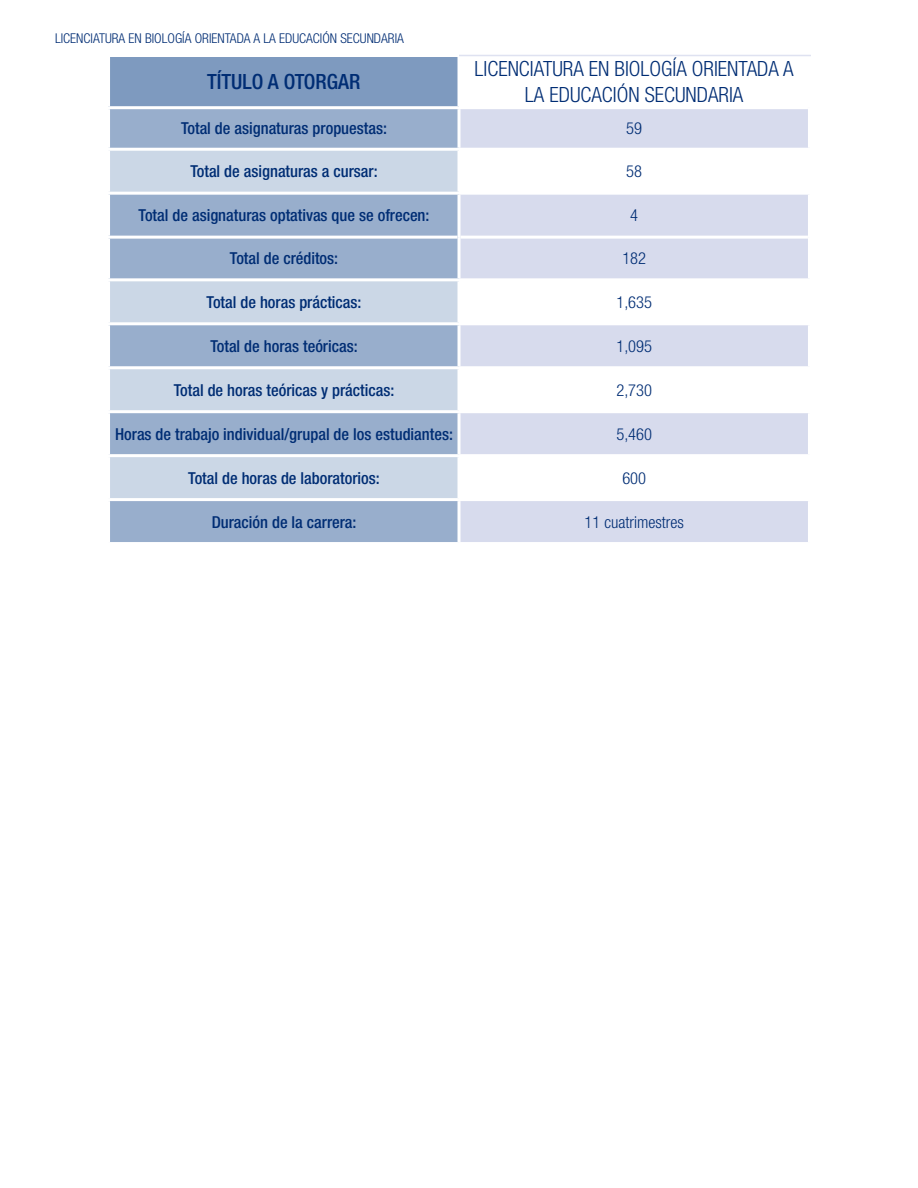
<style>
.page{position:relative;width:918px;height:1188px;background:#fff}
.page>*{position:absolute;margin:0;border:0;box-sizing:border-box;transform-origin:0 0}
.t1{font:300 condensed 21px/25.2px "Helvetica Neue LT Std";color:#002d74;text-align:center}
.t2{font:500 condensed 21px "Helvetica Neue LT Std";color:#002d74}
.t3{font:500 condensed 16.5px "Helvetica Neue LT Std";color:#002d74}
.t4{font:300 condensed 16.5px "Helvetica Neue LT Std";color:#002d74}
.t5{font:300 condensed 13.5px "Helvetica Neue LT Std";color:#002d74}
</style>
<div class="page">
<div style="left:109px;top:56px;width:350px;height:52px;background:#7e9abf"></div>
<div style="left:110px;top:109px;width:348px;height:433px;background:#98aecc"></div>
<svg style="left:460px;top:109px;width:348px;height:433px;fill:#d7dbed"></svg>
<svg style="left:110px;top:151px;width:348px;height:347px;background:#b2c2d9"></svg>
<hr style="left:107px;top:54px;width:352px;height:3px;background:#fff">
<hr style="left:107px;top:57px;width:3px;height:49px;background:#fff">
<hr style="left:107px;top:106px;width:352px;height:3px;background:#fff">
<hr style="left:107px;top:236px;width:351px;height:3px;background:#fff">
<hr style="left:460px;top:236px;width:348px;height:3px;background:#fff">
<hr style="left:458px;top:57px;width:2px;height:49px;background:#fff">
<hr style="left:107px;top:148px;width:352px;height:3px;background:#fff">
<hr style="left:459px;top:148px;width:352px;height:3px;background:#fff">
<hr style="left:107px;top:192px;width:352px;height:3px;background:#fff">
<hr style="left:459px;top:192px;width:352px;height:3px;background:#fff">
<hr style="left:107px;top:278px;width:352px;height:3px;background:#fff">
<hr style="left:459px;top:278px;width:352px;height:3px;background:#fff">
<hr style="left:107px;top:322px;width:352px;height:3px;background:#fff">
<hr style="left:459px;top:322px;width:352px;height:3px;background:#fff">
<hr style="left:107px;top:366px;width:352px;height:3px;background:#fff">
<hr style="left:459px;top:366px;width:352px;height:3px;background:#fff">
<hr style="left:107px;top:410px;width:352px;height:3px;background:#fff">
<hr style="left:459px;top:410px;width:352px;height:3px;background:#fff">
<hr style="left:107px;top:454px;width:352px;height:3px;background:#fff">
<hr style="left:459px;top:454px;width:352px;height:3px;background:#fff">
<hr style="left:107px;top:498px;width:352px;height:3px;background:#fff">
<hr style="left:459px;top:498px;width:352px;height:3px;background:#fff">
<hr style="left:459px;top:55px;width:352px;height:1px;background:#dfe2f1">
<p class="t5" style="left:55px;top:31px;width:350px">LICENCIATURA EN BIOLOGÍA ORIENTADA A LA EDUCACIÓN SECUNDARIA</p>
<p class="t2" style="left:207px;top:69px;width:155px">TÍTULO A OTORGAR</p>
<p class="t1" style="left:475px;top:56px;width:321px">LICENCIATURA EN BIOLOGÍA ORIENTADA A<br>LA EDUCACIÓN SECUNDARIA</p>
<p class="t3" style="left:181px;top:119px;width:208px">Total de asignaturas propuestas:</p>
<p class="t4" style="left:626px;top:119px;width:17px">59</p>
<p class="t3" style="left:190px;top:161px;width:189px">Total de asignaturas a cursar:</p>
<p class="t4" style="left:626px;top:162px;width:17px">58</p>
<p class="t3" style="left:139px;top:205px;width:292px">Total de asignaturas optativas que se ofrecen:</p>
<p class="t4" style="left:630px;top:206px;width:9px">4</p>
<p class="t3" style="left:230px;top:249px;width:110px">Total de créditos:</p>
<p class="t4" style="left:622px;top:249px;width:25px">182</p>
<p class="t3" style="left:207px;top:292px;width:156px">Total de horas prácticas:</p>
<p class="t4" style="left:616px;top:292px;width:37px">1,635</p>
<p class="t3" style="left:210px;top:336px;width:149px">Total de horas teóricas:</p>
<p class="t4" style="left:616px;top:336px;width:37px">1,095</p>
<p class="t3" style="left:174px;top:380px;width:222px">Total de horas teóricas y prácticas:</p>
<p class="t4" style="left:616px;top:380px;width:37px">2,730</p>
<p class="t3" style="left:115px;top:424px;width:339px">Horas de trabajo individual/grupal de los estudiantes:</p>
<p class="t4" style="left:616px;top:424px;width:37px">5,460</p>
<p class="t3" style="left:188px;top:468px;width:193px">Total de horas de laboratorios:</p>
<p class="t4" style="left:622px;top:468px;width:25px">600</p>
<p class="t3" style="left:212px;top:512px;width:146px">Duración de la carrera:</p>
<p class="t4" style="left:585px;top:512px;width:101px">11 cuatrimestres</p>
</div>
